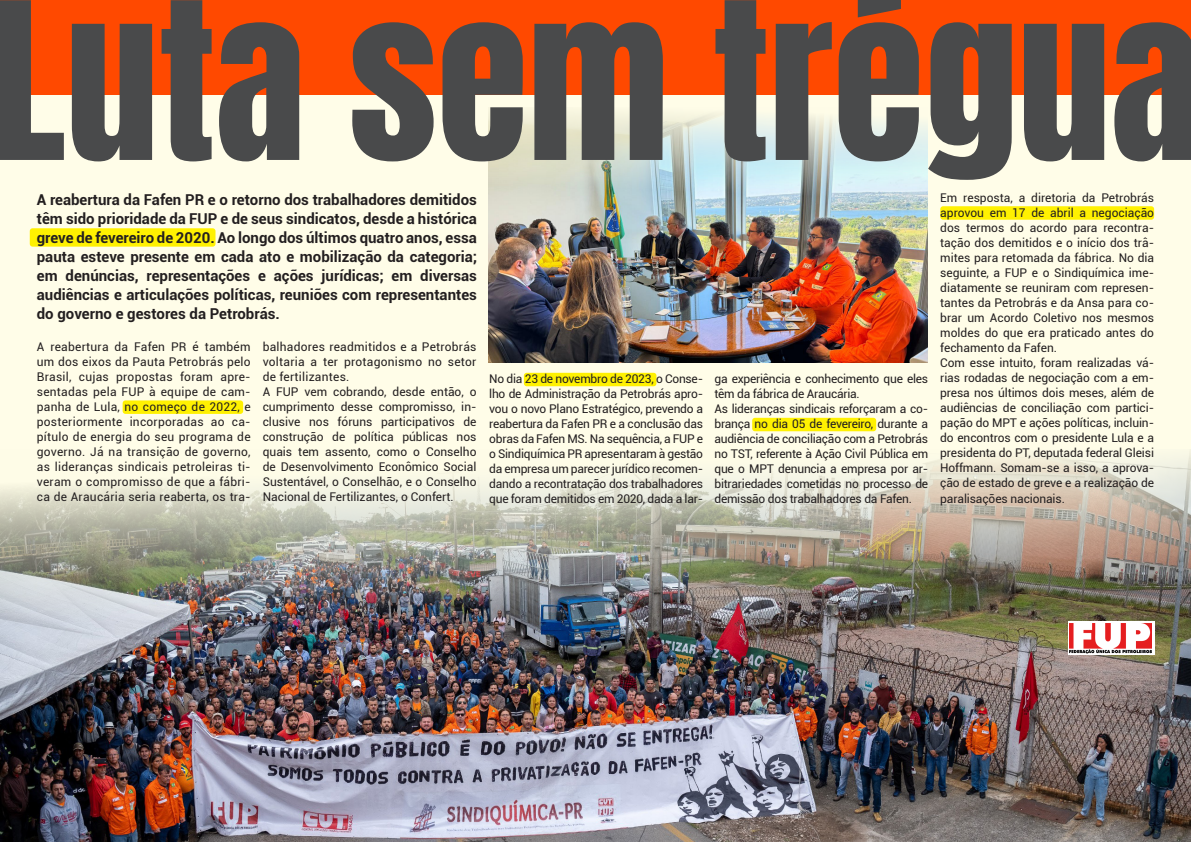
<style>
.page{position:relative;width:1191px;height:842px;background:#fffde8}
.page>*{position:absolute;margin:0;border:0;box-sizing:border-box;transform-origin:0 0}
.t1{font:186px "Anton";color:#494a4b}
.t2{font:700 15px/19px "Roboto";color:#231f20;text-align:justify}
.t3{font:12px/15px "Roboto";letter-spacing:-.01em;color:#231f20;text-align:justify}
</style>
<div class="page">
<div style="left:0;top:0;width:1191px;height:95px;background:#ff4900"></div>
<img style="left:0;top:451px;width:1191px;height:391px">
<img style="left:488px;top:111px;width:439px;height:251px">
<div style="left:123px;top:400px;width:120px;height:14px;background:#fff101;border-radius:3px"></div>
<div style="left:524px;top:373px;width:132px;height:13px;background:#fff101;border-radius:3px"></div>
<div style="left:752px;top:418px;width:124px;height:13px;background:#fff101;border-radius:3px"></div>
<div style="left:940px;top:206px;width:214px;height:14px;background:#fff101;border-radius:3px"></div>
<div style="left:30px;top:228px;width:185px;height:19px;background:#fff101;border-radius:3px"></div>
<svg style="left:1068px;top:621px;width:86px;height:34px"></svg>
<img style="left:1070px;top:623px;width:81px;height:30px">
<p class="t1" style="left:-8px;top:-13px;width:1210px">Luta sem trégua</p>
<p class="t2" style="left:37px;top:189px;width:441px">A reabertura da Fafen PR e o retorno dos trabalhadores demitidos têm sido prioridade da FUP e de seus sindicatos, desde a histórica greve de fevereiro de 2020. Ao longo dos últimos quatro anos, essa pauta esteve presente em cada ato e mobilização da categoria; em denúncias, representações e ações jurídicas; em diversas audiências e articulações políticas, reuniões com representantes do governo e gestores da Petrobrás.</p>
<p class="t3" style="left:37px;top:338px;width:215px">A reabertura da Fafen PR é também um dos eixos da Pauta Petrobrás pelo Brasil, cujas propostas foram apre&shy;sentadas pela FUP à equipe de cam&shy;panha de Lula, no começo de 2022, e posteriormente incorporadas ao ca&shy;pítulo de energia do seu programa de governo. Já na transição de governo, as lideranças sindicais petroleiras ti&shy;veram o compromisso de que a fábri&shy;ca de Araucária seria reaberta, os tra-</p>
<p class="t3" style="left:263px;top:338px;width:215px">balhadores readmitidos e a Petrobrás voltaria a ter protagonismo no setor de fertilizantes.</p>
<p class="t3" style="left:263px;top:383px;width:215px">A FUP vem cobrando, desde então, o cumprimento desse compromisso, in&shy;clusive nos fóruns participativos de construção de política públicas nos quais tem assento, como o Conselho de Desenvolvimento Econômico Social Sustentável, o Conselhão, e o Conselho Nacional de Fertilizantes, o Confert.</p>
<p class="t3" style="left:489px;top:371px;width:215px">No dia 23 de novembro de 2023, o Conse&shy;lho de Administração da Petrobrás apro&shy;vou o novo Plano Estratégico, prevendo a reabertura da Fafen PR e a conclusão das obras da Fafen MS. Na sequência, a FUP e o Sindiquímica PR apresentaram à gestão da empresa um parecer jurídico recomen&shy;dando a recontratação dos trabalhadores que foram demitidos em 2020, dada a lar-</p>
<p class="t3" style="left:714px;top:371px;width:215px">ga experiência e conhecimento que eles têm da fábrica de Araucária.</p>
<p class="t3" style="left:714px;top:401px;width:215px">As lideranças sindicais reforçaram a co&shy;brança no dia 05 de fevereiro, durante a audiência de conciliação com a Petrobrás no TST, referente à Ação Civil Pública em que o MPT denuncia a empresa por ar&shy;bitrariedades cometidas no processo de demissão dos trabalhadores da Fafen.</p>
<p class="t3" style="left:940px;top:190px;width:215px">Em resposta, a diretoria da Petrobrás aprovou em 17 de abril a negociação dos termos do acordo para recontra&shy;tação dos demitidos e o início dos trâ&shy;mites para retomada da fábrica. No dia seguinte, a FUP e o Sindiquímica ime&shy;diatamente se reuniram com represen&shy;tantes da Petrobrás e da Ansa para co&shy;brar um Acordo Coletivo nos mesmos moldes do que era praticado antes do fechamento da Fafen.</p>
<p class="t3" style="left:940px;top:354px;width:215px">Com esse intuito, foram realizadas vá&shy;rias rodadas de negociação com a em&shy;presa nos últimos dois meses, além de audiências de conciliação com partici&shy;pação do MPT e ações políticas, incluin&shy;do encontros com o presidente Lula e a presidenta do PT, deputada federal Gleisi Hoffmann. Somam-se a isso, a aprova&shy;ção de estado de greve e a realização de paralisações nacionais.</p>
</div>
